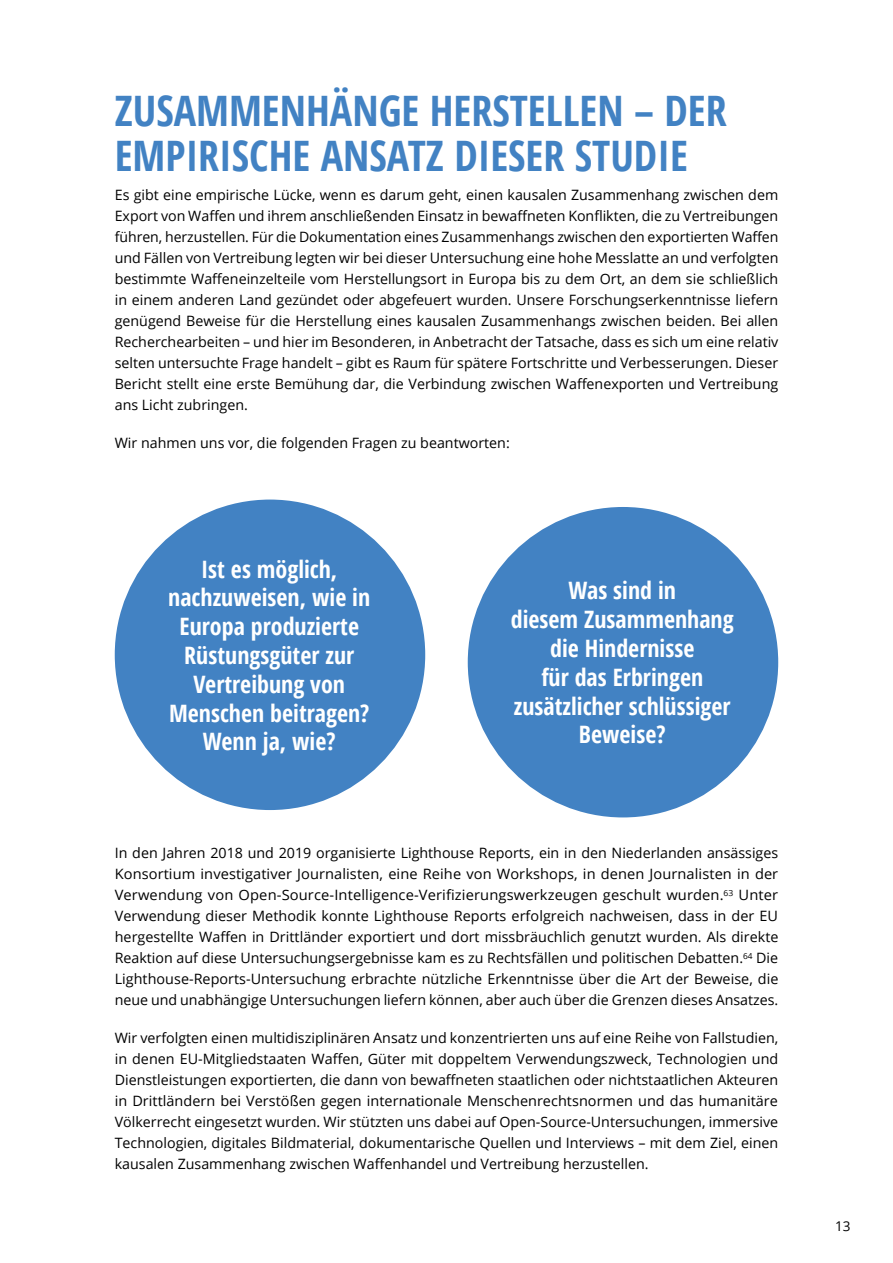
<style>
.page{position:relative;width:893px;height:1263px;background:#fff}
.page>*{position:absolute;margin:0;border:0;box-sizing:border-box;transform-origin:0 0}
.t1{font:700 condensed 42px/45px "Open Sans";color:#4282c3}
.t2{font:700 condensed 24px/28.8px "Open Sans";color:#fff;text-align:center}
.t3{font:14.25px/21px "Open Sans";color:#000;text-align:justify}
.t4{font:13.5px "Open Sans";color:#000}
</style>
<div class="page">
<div style="left:115px;top:500px;width:310px;height:310px;background:#4282c3;border-radius:50%"></div>
<div style="left:468px;top:507px;width:310px;height:310px;background:#4282c3;border-radius:50%"></div>
<h1 class="t1" style="left:115px;top:87px;width:614px">ZUSAMMENHÄNGE HERSTELLEN – DER<br>EMPIRISCHE ANSATZ DIESER STUDIE</h1>
<p class="t3" style="left:115px;top:184px;width:665px">Es gibt eine empirische Lücke, wenn es darum geht, einen kausalen Zusammenhang zwischen dem Export von Waffen und ihrem anschließenden Einsatz in bewaffneten Konflikten, die zu Vertreibungen führen, herzustellen. Für die Dokumentation eines Zusammenhangs zwischen den exportierten Waffen und Fällen von Vertreibung legten wir bei dieser Untersuchung eine hohe Messlatte an und verfolgten bestimmte Waffeneinzelteile vom Herstellungsort in Europa bis zu dem Ort, an dem sie schließlich in einem anderen Land gezündet oder abgefeuert wurden. Unsere Forschungserkenntnisse liefern genügend Beweise für die Herstellung eines kausalen Zusammenhangs zwischen beiden. Bei allen Recherchearbeiten – und hier im Besonderen, in Anbetracht der Tatsache, dass es sich um eine relativ selten untersuchte Frage handelt – gibt es Raum für spätere Fortschritte und Verbesserungen. Dieser Bericht stellt eine erste Bemühung dar, die Verbindung zwischen Waffenexporten und Vertreibung ans Licht zubringen.</p>
<p class="t3" style="left:115px;top:432px;width:396px">Wir nahmen uns vor, die folgenden Fragen zu beantworten:</p>
<h2 class="t2" style="left:168px;top:554px;width:204px">Ist es möglich, nachzuweisen, wie in<br>Europa produzierte<br>Rüstungsgüter zur<br>Vertreibung von<br>Menschen beitragen?<br>Wenn ja, wie?</h2>
<h2 class="t2" style="left:511px;top:576px;width:224px">Was sind in<br>diesem Zusammenhang die Hindernisse<br>für das Erbringen zusätzlicher schlüssiger<br>Beweise?</h2>
<p class="t3" style="left:115px;top:842px;width:665px">In den Jahren 2018 und 2019 organisierte Lighthouse Reports, ein in den Niederlanden ansässiges Konsortium investigativer Journalisten, eine Reihe von Workshops, in denen Journalisten in der Verwendung von Open-Source-Intelligence-Verifizierungswerkzeugen geschult wurden.<sup>63</sup> Unter Verwendung dieser Methodik konnte Lighthouse Reports erfolgreich nachweisen, dass in der EU hergestellte Waffen in Drittländer exportiert und dort missbräuchlich genutzt wurden. Als direkte Reaktion auf diese Untersuchungsergebnisse kam es zu Rechtsfällen und politischen Debatten.<sup>64</sup> Die Lighthouse-Reports-Untersuchung erbrachte nützliche Erkenntnisse über die Art der Beweise, die neue und unabhängige Untersuchungen liefern können, aber auch über die Grenzen dieses Ansatzes.</p>
<p class="t3" style="left:115px;top:1027px;width:665px">Wir verfolgten einen multidisziplinären Ansatz und konzentrierten uns auf eine Reihe von Fallstudien, in denen EU-Mitgliedstaaten Waffen, Güter mit doppeltem Verwendungszweck, Technologien und Dienstleistungen exportierten, die dann von bewaffneten staatlichen oder nichtstaatlichen Akteuren in Drittländern bei Verstößen gegen internationale Menschenrechtsnormen und das humanitäre Völkerrecht eingesetzt wurden. Wir stützten uns dabei auf Open-Source-Untersuchungen, immersive Technologien, digitales Bildmaterial, dokumentarische Quellen und Interviews – mit dem Ziel, einen kausalen Zusammenhang zwischen Waffenhandel und Vertreibung herzustellen.</p>
<p class="t4" style="left:835px;top:1217px;width:17px">13</p>
</div>
